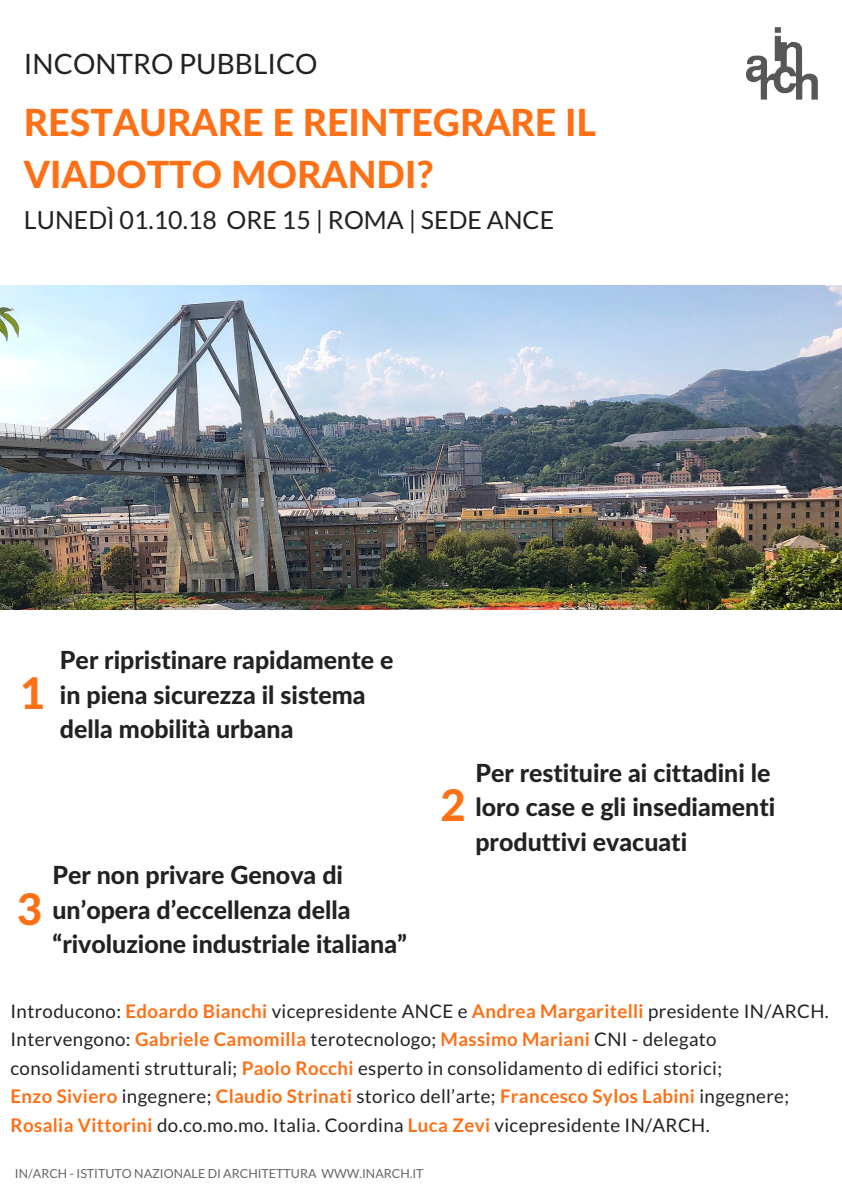
<style>
.page{position:relative;width:842px;height:1191px;background:#fff}
.page>*{position:absolute;margin:0;border:0;box-sizing:border-box;transform-origin:0 0}
.t1{font:800 43.7px "Lato Latin";color:#fd7016}
.t2{font:800 37.4px/51.7px "Lato Latin";color:#fd7016}
.t3{font:28.1px "Lato";color:#222}
.t4{font:800 24.9px/34.5px "Lato Latin";color:#222}
.t5{font:24.9px "Lato";color:#222}
.t6{font:18.7px/28.5px "Lato";letter-spacing:.02em;color:#222}
.t7{font:12.5px "Lato";color:#666}
.s1{font-weight:700;color:#fd7016}
</style>
<div class="page">
<img style="left:0;top:285px;width:842px;height:325px">
<img style="left:747px;top:28px;width:70px;height:72px">
<h3 class="t3" style="left:24px;top:46px;width:295px">INCONTRO PUBBLICO</h3>
<h2 class="t2" style="left:24px;top:95px;width:574px">RESTAURARE E REINTEGRARE IL<br>VIADOTTO MORANDI?</h2>
<h3 class="t5" style="left:24px;top:204px;width:532px">LUNEDÌ 01.10.18 ORE 15 | ROMA | SEDE ANCE</h3>
<h1 class="t1" style="left:20px;top:665px;width:27px">1</h1>
<h3 class="t4" style="left:60px;top:642px;width:335px">Per ripristinare rapidamente e in piena sicurezza il sistema della mobilità urbana</h3>
<h1 class="t1" style="left:17px;top:881px;width:27px">3</h1>
<h3 class="t4" style="left:52px;top:857px;width:356px">Per non privare Genova di un’opera d’eccellenza della “rivoluzione industriale italiana”</h3>
<h1 class="t1" style="left:441px;top:778px;width:27px">2</h1>
<h3 class="t4" style="left:475px;top:754px;width:301px">Per restituire ai cittadini le loro case e gli insediamenti produttivi evacuati</h3>
<p class="t6" style="left:10px;top:996px;width:820px">Introducono: <span class="s1">Edoardo Bianchi</span> vicepresidente ANCE e <span class="s1">Andrea Margaritelli</span> presidente IN/ARCH.<br>Intervengono: <span class="s1">Gabriele Camomilla</span> terotecnologo; <span class="s1">Massimo Mariani</span> CNI - delegato consolidamenti strutturali; <span class="s1">Paolo Rocchi</span> esperto in consolidamento di edifici storici;<br><span class="s1">Enzo Siviero</span> ingegnere; <span class="s1">Claudio Strinati</span> storico dell’arte; <span class="s1">Francesco Sylos Labini</span> ingegnere; <span class="s1">Rosalia Vittorini</span> do.co.mo.mo. Italia. Coordina <span class="s1">Luca Zevi</span> vicepresidente IN/ARCH.</p>
<p class="t7" style="left:15px;top:1166px;width:410px">IN/ARCH - ISTITUTO NAZIONALE DI ARCHITETTURA WWW.INARCH.IT</p>
</div>
